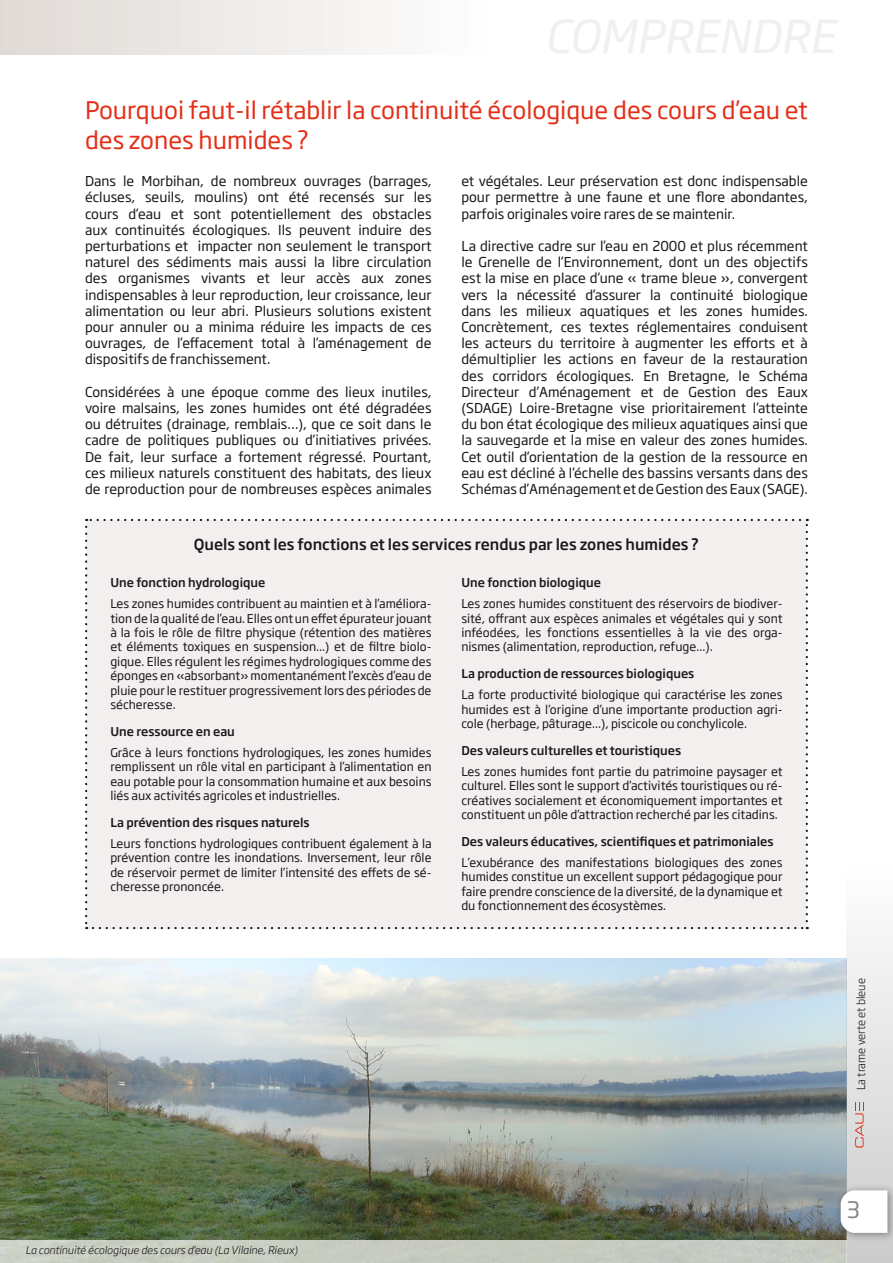
<style>
.page{position:relative;width:893px;height:1263px;background:#fff}
.page>*{position:absolute;margin:0;border:0;box-sizing:border-box;transform-origin:0 0}
.t1{font:24px/30px "Soho Gothic Std";color:#e42f18}
.t2{font:22.5px "Soho Gothic Std";color:#87888a}
.t3{font:500 15px "Soho Gothic Std";color:#1a171c}
.t4{font:13.5px/16.2px "Soho Gothic Std";color:#1a171c;text-align:justify}
.t5{font:12px/14.4px "Soho Gothic Std";color:#1a171c;text-align:justify}
.t6{font:500 12px "Soho Gothic Std";color:#1a171c}
.t7{font:300 11.25px "Soho Gothic Std";color:#1a171c}
.t8{font:italic 300 10.5px "Soho Gothic Std";color:#1a171c}
</style>
<div class="page">
<img style="left:0;top:959px;width:846px;height:280px">
<svg style="left:846px;top:938px;width:47px;height:325px;fill:#e3e4e4"></svg>
<svg style="left:855px;top:1102px;width:9px;height:45px"></svg>
<div style="left:0;top:1239px;width:846px;height:24px;background:#c7ccc1"></div>
<div style="left:834px;top:1184px;width:59px;height:58px;background:#1a171c;opacity:.44"></div>
<svg style="left:841px;top:1190px;width:46px;height:43px"></svg>
<div style="left:0;top:0;width:503px;height:54px;background:linear-gradient(to right,#dfdad5,#fff)"></div>
<div style="left:86px;top:520px;width:721px;height:408px;background:#f2f0ef"></div>
<svg style="left:85px;top:527px;width:2px;height:402px"></svg>
<svg style="left:93px;top:927px;width:715px;height:2px"></svg>
<svg style="left:806px;top:519px;width:2px;height:402px"></svg>
<svg style="left:86px;top:519px;width:714px;height:2px"></svg>
<h1 class="t1" style="left:85px;top:95px;width:724px">Pourquoi faut-il rétablir la continuité écologique des cours d’eau et des zones humides ?</h1>
<p class="t4" style="left:85px;top:173px;width:348px">Dans le Morbihan, de nombreux ouvrages (barrages, écluses, seuils, moulins) ont été recensés sur les cours d’eau et sont potentiellement des obstacles aux continuités écologiques. I ls peuvent induire des perturbations et impacter non seulement le transport naturel des sédiments mais aussi la libre circulation des organismes vivants et leur accès aux zones indispensables à leur reproduction, leur croissance, leur alimentation ou leur abri. Plusieurs solutions existent pour annuler ou a minima réduire les impacts de ces ouvrages, de l’effacement total à l’aménagement de dispositifs de franchissement.</p>
<p class="t4" style="left:85px;top:384px;width:348px">Considérées à une époque comme des lieux inutiles, voire malsains, les zones humides ont été dégradées ou détruites (drainage, remblais…), que ce soit dans le cadre de politiques publiques ou d’initiatives privées.<br>De fait, leur surface a fortement régressé. Pourtant, ces milieux naturels constituent des habitats, des lieux de reproduction pour de nombreuses espèces animales</p>
<p class="t4" style="left:461px;top:173px;width:348px">et végétales. Leur préservation est donc indispensable pour permettre à une faune et une flore abondantes, parfois originales voire rares de se maintenir.</p>
<p class="t4" style="left:461px;top:238px;width:348px">La directive cadre sur l’eau en 2000 et plus récemment le Grenelle de l’Environnement, dont un des objectifs est la mise en place d’une « trame bleue », convergent vers la nécessité d’assurer la continuité biologique dans les milieux aquatiques et les zones humides.<br>Concrètement, ces textes réglementaires conduisent les acteurs du territoire à augmenter les efforts et à démultiplier les actions en faveur de la restauration des corridors écologiques. En Bretagne, le Schéma Directeur d’Aménagement et de Gestion des Eaux (SDAGE) Loire-Bretagne vise prioritairement l’atteinte du bon état écologique des milieux aquatiques ainsi que la sauvegarde et la mise en valeur des zones humides.<br>Cet outil d’orientation de la gestion de la ressource en eau est décliné à l’échelle des bassins versants dans des Schémas d’Aménagement et de Gestion des Eaux (SAGE).</p>
<p class="t3" style="left:194px;top:535px;width:507px">Quels sont les fonctions et les services rendus par les zones humides ?</p>
<p class="t6" style="left:110px;top:575px;width:157px">Une fonction hydrologique</p>
<p class="t5" style="left:110px;top:597px;width:323px">Les zones humides contribuent au maintien et à l’améliora&shy;tion de la qualité de l’eau. Elles ont un effet épurateur jouant à la fois le rôle de filtre physique (rétention des matières et éléments toxiques en suspension...) et de filtre biolo&shy;gique. Elles régulent les régimes hydrologiques comme des éponges en «absorbant» momentanément l’excès d’eau de pluie pour le restituer progressivement lors des périodes de sécheresse.</p>
<p class="t6" style="left:110px;top:724px;width:126px">Une ressource en eau</p>
<p class="t5" style="left:110px;top:745px;width:323px">Grâce à leurs fonctions hydrologiques, les zones humides remplissent un rôle vital en participant à l’alimentation en eau potable pour la consommation humaine et aux besoins liés aux activités agricoles et industrielles.</p>
<p class="t6" style="left:110px;top:815px;width:201px">La prévention des risques naturels</p>
<p class="t5" style="left:110px;top:836px;width:323px">Leurs fonctions hydrologiques contribuent également à la prévention contre les inondations. I nversement, leur rôle de réservoir permet de limiter l’intensité des effets de sé&shy;cheresse prononcée.</p>
<p class="t6" style="left:461px;top:575px;width:141px">Une fonction biologique</p>
<p class="t5" style="left:461px;top:597px;width:323px">Les zones humides constituent des réservoirs de biodiver&shy;sité, offrant aux espèces animales et végétales qui y sont inféodées, les fonctions essentielles à la vie des orga&shy;nismes (alimentation, reproduction, refuge...).</p>
<p class="t6" style="left:461px;top:666px;width:235px">La production de ressources biologiques</p>
<p class="t5" style="left:461px;top:688px;width:323px">La forte productivité biologique qui caractérise les zones humides est à l’origine d’une importante production agri&shy;cole (herbage, pâturage...), piscicole ou conchylicole.</p>
<p class="t6" style="left:461px;top:743px;width:221px">Des valeurs culturelles et touristiques</p>
<p class="t5" style="left:461px;top:764px;width:323px">Les zones humides font partie du patrimoine paysager et culturel. Elles sont le support d’activités touristiques ou ré&shy;créatives socialement et économiquement importantes et constituent un pôle d’attraction recherché par les citadins.</p>
<p class="t6" style="left:461px;top:834px;width:314px">Des valeurs éducatives, scientifiques et patrimoniales</p>
<p class="t5" style="left:461px;top:855px;width:323px">L’exubérance des manifestations biologiques des zones humides constitue un excellent support pédagogique pour faire prendre conscience de la diversité, de la dynamique et du fonctionnement des écosystèmes.</p>
<p class="t7" style="left:854px;top:1090px;width:114px;rotate:-90deg">La trame verte et bleue</p>
<p class="t8" style="left:26px;top:1244px;width:274px">La continuité écologique des cours d’eau (La Vilaine, Rieux)</p>
<h2 class="t2" style="left:846px;top:1195px;width:15px">3</h2>
</div>
